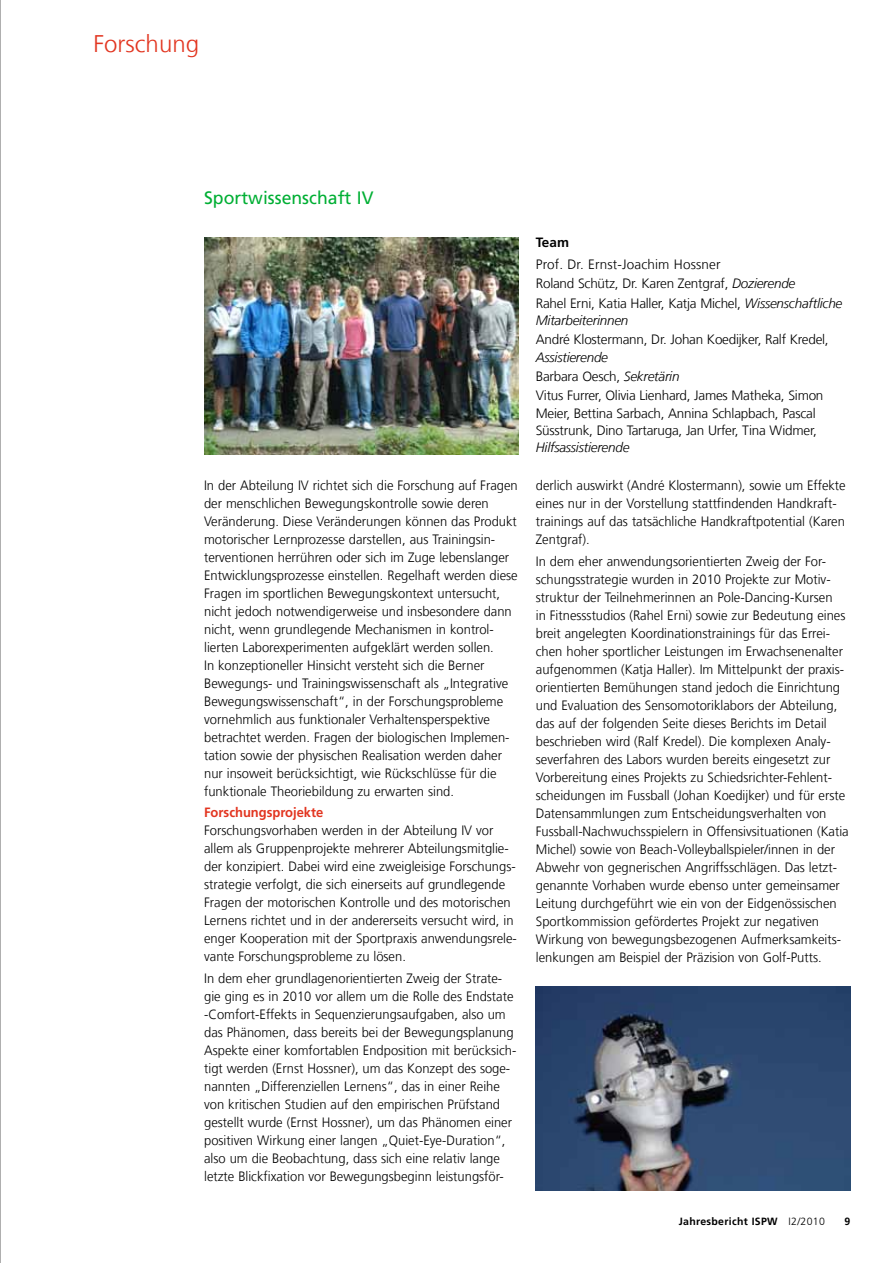
<style>
.page{position:relative;width:893px;height:1263px;background:#fff}
.page>*{position:absolute;margin:0;border:0;box-sizing:border-box;transform-origin:0 0}
.t1{font:300 24px "Frutiger LT Com";color:#e23520}
.t2{font:18px "Frutiger LT Com";color:#00af34}
.t3{font:300 13.5px/18px "Frutiger LT Com";color:#000;scale:.96 1}
.t4{font:300 13.5px/19.4px "Frutiger LT Com";color:#000}
.t5{font:italic 300 13.5px "Frutiger LT Com";letter-spacing:-.015em;color:#000}
.t6{font:700 13.5px "Frutiger LT Com";color:#e23520;scale:.96 1}
.t7{font:700 13.5px "Frutiger LT Com";color:#000}
.t8{font:700 10.5px "Frutiger LT Com";letter-spacing:.03em;color:#000}
.s1{font-style:italic}
.s2{font-weight:300}
</style>
<div class="page">
<hr style="left:0;top:0;width:1px;height:1263px;background:#959595">
<img style="left:204px;top:237px;width:315px;height:217px">
<img style="left:536px;top:986px;width:314px;height:205px">
<h1 class="t1" style="left:94px;top:30px;width:107px">Forschung</h1>
<h2 class="t2" style="left:204px;top:187px;width:171px">Sportwissenschaft IV</h2>
<p class="t3" style="left:204px;top:476px;width:328px">In der Abteilung IV richtet sich die Forschung auf Fragen der menschlichen Bewegungskontrolle sowie deren Veränderung. Diese Veränderungen können das Produkt motorischer Lernprozesse darstellen, aus Trainingsin&shy;terventionen herrühren oder sich im Zuge lebenslanger Entwicklungsprozesse einstellen. Regelhaft werden diese Fragen im sportlichen Bewegungskontext untersucht, nicht jedoch notwendigerweise und insbesondere dann nicht, wenn grundlegende Mechanismen in kontrol&shy;lierten Laborexperimenten aufgeklärt werden sollen.<br>In konzeptioneller Hinsicht versteht sich die Berner Bewegungs- und Trainingswissenschaft als „Integrative Bewegungswissenschaft“, in der Forschungsprobleme vornehmlich aus funktionaler Verhaltensperspektive betrachtet werden. Fragen der biologischen Implemen&shy;tation sowie der physischen Realisation werden daher nur insoweit berücksichtigt, wie Rückschlüsse für die funktionale Theoriebildung zu erwarten sind.</p>
<p class="t6" style="left:204px;top:804px;width:126px">Forschungsprojekte</p>
<p class="t3" style="left:204px;top:821px;width:327px">Forschungsvorhaben werden in der Abteilung IV vor allem als Gruppenprojekte mehrerer Abteilungsmitglie&shy;der konzipiert. Dabei wird eine zweigleisige Forschungs&shy;strategie verfolgt, die sich einerseits auf grundlegende Fragen der motorischen Kontrolle und des motorischen Lernens richtet und in der andererseits versucht wird, in enger Kooperation mit der Sportpraxis anwendungsrele&shy;vante Forschungsprobleme zu lösen.</p>
<p class="t3" style="left:204px;top:969px;width:327px">In dem eher grundlagenorientierten Zweig der Strate&shy;gie ging es in 2010 vor allem um die Rolle des Endstate -Comfort-Effekts in Sequenzierungsaufgaben, also um das Phänomen, dass bereits bei der Bewegungsplanung Aspekte einer komfortablen Endposition mit berücksich&shy;tigt werden (Ernst Hossner), um das Konzept des soge&shy;nannten „Differenziellen Lernens“, das in einer Reihe von kritischen Studien auf den empirischen Prüfstand gestellt wurde (Ernst Hossner), um das Phänomen einer positiven Wirkung einer langen „Quiet-Eye-Duration“, also um die Beobachtung, dass sich eine relativ lange letzte Blickfixation vor Bewegungsbeginn leistungsför-</p>
<p class="t7" style="left:536px;top:235px;width:35px">Team</p>
<p class="t4" style="left:536px;top:255px;width:308px">Prof. Dr. Ernst-Joachim Hossner<br>Roland Schütz, Dr. Karen Zentgraf, <span class="s1">Dozierende<br></span>Rahel Erni, Katia Haller, Katja Michel, <span class="s1">Wissenschaftliche</span></p>
<p class="t5" style="left:536px;top:312px;width:94px">Mitarbeiterinnen</p>
<p class="t4" style="left:536px;top:330px;width:294px">André Klostermann, Dr. Johan Koedijker, Ralf Kredel,</p>
<p class="t4" style="left:536px;top:347px;width:289px"><span class="s1">Assistierende<br></span>Barbara Oesch, <span class="s1">Sekretärin<br></span>Vitus Furrer, Olivia Lienhard, James Matheka, Simon</p>
<p class="t4" style="left:536px;top:404px;width:282px;line-height:17.2px">Meier, Bettina Sarbach, Annina Schlapbach, Pascal<br>Süsstrunk, Dino Tartaruga, Jan Urfer, Tina Widmer,</p>
<p class="t5" style="left:536px;top:439px;width:95px">Hilfsassistierende</p>
<p class="t3" style="left:536px;top:476px;width:324px">derlich auswirkt (André Klostermann), sowie um Effekte eines nur in der Vorstellung stattfindenden Handkraft&shy;trainings auf das tatsächliche Handkraftpotential (Karen Zentgraf).</p>
<p class="t3" style="left:536px;top:552px;width:327px">In dem eher anwendungsorientierten Zweig der For&shy;schungsstrategie wurden in 2010 Projekte zur Motiv&shy;struktur der Teilnehmerinnen an Pole-Dancing-Kursen<br>in Fitnessstudios (Rahel Erni) sowie zur Bedeutung eines breit angelegten Koordinationstrainings für das Errei&shy;chen hoher sportlicher Leistungen im Erwachsenenalter aufgenommen (Katja Haller). Im Mittelpunkt der praxis&shy;orientierten Bemühungen stand jedoch die Einrichtung und Evaluation des Sensomotoriklabors der Abteilung, das auf der folgenden Seite dieses Berichts im Detail beschrieben wird (Ralf Kredel). Die komplexen Analy&shy;severfahren des Labors wurden bereits eingesetzt zur Vorbereitung eines Projekts zu Schiedsrichter-Fehlent&shy;scheidungen im Fussball (Johan Koedijker) und für erste Datensammlungen zum Entscheidungsverhalten von Fussball-Nachwuchsspielern in Offensivsituationen (Katia Michel) sowie von Beach-Volleyballspieler/innen in der Abwehr von gegnerischen Angriffsschlägen. Das letzt&shy;genannte Vorhaben wurde ebenso unter gemeinsamer Leitung durchgeführt wie ein von der Eidgenössischen Sportkommission gefördertes Projekt zur negativen Wirkung von bewegungsbezogenen Aufmerksamkeits&shy;lenkungen am Beispiel der Präzision von Golf-Putts.</p>
<p class="t8" style="left:679px;top:1215px;width:148px">Jahresbericht ISPW <span class="s2">I2/2010</span></p>
<p class="t8" style="left:845px;top:1215px;width:7px">9</p>
</div>
